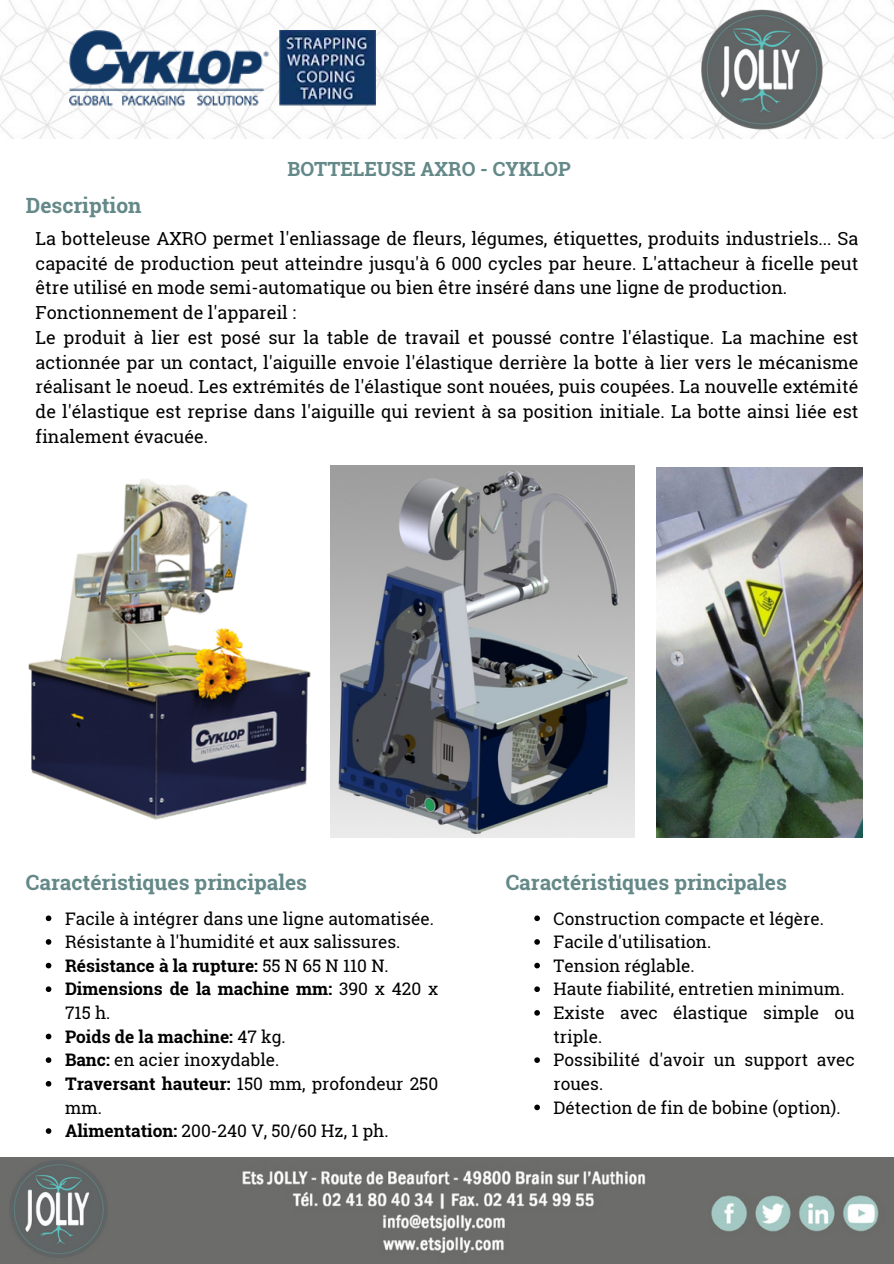
<style>
.page{position:relative;width:894px;height:1264px;background:#fff}
.page>*{position:absolute;margin:0;border:0;box-sizing:border-box;transform-origin:0 0}
.t1{font:700 21px "Roboto Slab";color:#648988}
.t2{font:700 19.5px "Roboto Slab";color:#648988}
.t3{font:18px/24.8px "Roboto Slab";color:#000;text-align:justify}
.t4{font:17.25px/23.7px "Roboto Slab";color:#000}
.t5{font:700 17.25px/23.7px "Roboto Slab";color:#000}
.s1{font-weight:400}
.s2{font-weight:700}
</style>
<div class="page">
<img style="left:0;top:0;width:893px;height:138px">
<img style="left:0;top:1157px;width:893px;height:106px">
<img style="left:699px;top:5px;width:129px;height:128px">
<img style="left:69px;top:30px;width:306px;height:77px">
<img style="left:28px;top:479px;width:283px;height:341px">
<img style="left:330px;top:465px;width:304px;height:373px">
<img style="left:656px;top:467px;width:206px;height:370px">
<svg style="left:534px;top:915px;width:5px;height:6px"></svg>
<svg style="left:534px;top:939px;width:5px;height:5px"></svg>
<svg style="left:534px;top:962px;width:5px;height:6px"></svg>
<svg style="left:534px;top:986px;width:5px;height:6px"></svg>
<svg style="left:534px;top:1010px;width:5px;height:5px"></svg>
<svg style="left:534px;top:1057px;width:5px;height:5px"></svg>
<svg style="left:534px;top:1104px;width:5px;height:6px"></svg>
<svg style="left:46px;top:915px;width:5px;height:6px"></svg>
<svg style="left:46px;top:939px;width:5px;height:5px"></svg>
<svg style="left:46px;top:962px;width:5px;height:6px"></svg>
<svg style="left:46px;top:986px;width:5px;height:6px"></svg>
<svg style="left:46px;top:1033px;width:5px;height:6px"></svg>
<svg style="left:46px;top:1057px;width:5px;height:5px"></svg>
<svg style="left:46px;top:1081px;width:5px;height:5px"></svg>
<svg style="left:46px;top:1128px;width:5px;height:5px"></svg>
<p class="t2" style="left:287px;top:155px;width:284px">BOTTELEUSE AXRO - CYKLOP</p>
<p class="t1" style="left:26px;top:191px;width:117px">Description</p>
<p class="t3" style="left:36px;top:225px;width:824px">La botteleuse AXRO permet l'enliassage de fleurs, légumes, étiquettes, produits industriels... Sa capacité de production peut atteindre jusqu'à 6 000 cycles par heure. L'attacheur à ficelle peut être utilisé en mode semi-automatique ou bien être inséré dans une ligne de production.</p>
<p class="t3" style="left:36px;top:300px;width:262px">Fonctionnement de l'appareil :</p>
<h2 class="t3" style="left:36px;top:324px;width:824px">Le produit à lier est posé sur la table de travail et poussé contre l'élastique. La machine est actionnée par un contact, l'aiguille envoie l'élastique derrière la botte à lier vers le mécanisme réalisant le noeud. Les extrémités de l'élastique sont nouées, puis coupées. La nouvelle extémité de l'élastique est reprise dans l'aiguille qui revient à sa position initiale. La botte ainsi liée est finalement évacuée.</h2>
<p class="t1" style="left:26px;top:868px;width:282px">Caractéristiques principales</p>
<p class="t4" style="left:65px;top:906px;width:370px">Facile à intégrer dans une ligne automatisée.</p>
<p class="t4" style="left:65px;top:929px;width:337px">Résistante à l'humidité et aux salissures.</p>
<p class="t5" style="left:65px;top:953px;width:325px">Résistance à la rupture: <span class="s1">55 N 65 N 110 N.</span></p>
<p class="t5" style="left:65px;top:976px;width:374px">Dimensions de la machine mm: <span class="s1">390 x 420 x<br>715 h.</span></p>
<p class="t5" style="left:65px;top:1024px;width:222px">Poids de la machine: <span class="s1">47 kg.</span></p>
<p class="t4" style="left:65px;top:1047px;width:216px"><span class="s2">Banc:</span> en acier inoxydable.</p>
<p class="t4" style="left:65px;top:1071px;width:374px"><span class="s2">Traversant hauteur:</span> 150 mm, profondeur 250 mm.</p>
<p class="t4" style="left:65px;top:1118px;width:325px"><span class="s2">Alimentation:</span> 200-240 V, 50/60 Hz, 1 ph.</p>
<h2 class="t1" style="left:505px;top:868px;width:282px">Caractéristiques principales</h2>
<p class="t4" style="left:553px;top:906px;width:272px">Construction compacte et légère.</p>
<p class="t4" style="left:553px;top:929px;width:159px">Facile d'utilisation.</p>
<p class="t4" style="left:553px;top:953px;width:142px">Tension réglable.</p>
<p class="t4" style="left:553px;top:976px;width:292px">Haute fiabilité, entretien minimum.</p>
<p class="t4" style="left:553px;top:1000px;width:302px">Existe avec élastique simple ou triple.</p>
<p class="t4" style="left:553px;top:1047px;width:302px">Possibilité d'avoir un support avec roues.</p>
<p class="t4" style="left:553px;top:1095px;width:288px">Détection de fin de bobine (option).</p>
</div>
